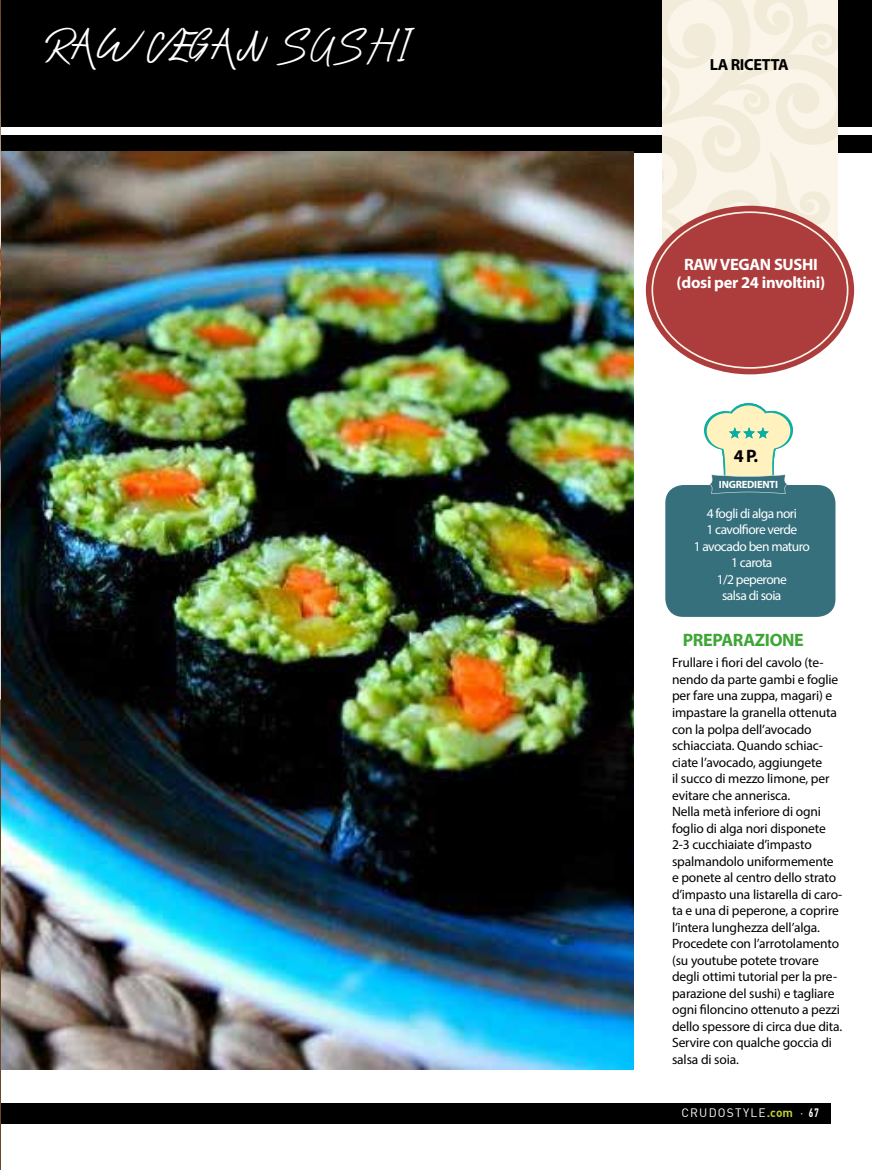
<style>
.page{position:relative;width:872px;height:1170px;background:#fff}
.page>*{position:absolute;margin:0;border:0;box-sizing:border-box;transform-origin:0 0}
.t1{font:30px "Silent Reaction";letter-spacing:.13em;color:#fff}
.t2{font:700 18px "Myriad Pro";color:#3fa535}
.t3{font:700 18px "Myriad Pro";color:#000}
.t4{font:700 16.5px/18px "Myriad Pro";letter-spacing:-.02em;color:#fff;text-align:center}
.t5{font:700 16.2px "Myriad Pro";letter-spacing:-.02em;color:#000}
.t6{font:13.5px/16.5px "Myriad Pro";letter-spacing:-.01em;color:#000}
.t7{font:13.5px/16.5px "Myriad Pro";letter-spacing:-.04em;color:#fff}
.t8{font:12px "DIN";letter-spacing:.1em;color:#fff}
.t9{font:700 10.5px "Myriad Pro";letter-spacing:-.02em;color:#fff}
.s1{font-family:"DIN Bold";color:#c2cd33}
.s2{font-family:"DIN Condensed";font-weight:700}
</style>
<div class="page">
<div style="left:0;top:0;width:872px;height:126px;background:#000"></div>
<div style="left:0;top:135px;width:872px;height:17px;background:#000"></div>
<svg style="left:651px;top:0;width:200px;height:369px;background:#d1a69e"></svg>
<div style="left:665px;top:485px;width:170px;height:132px;background:#36707d;border-radius:18px"></div>
<svg style="left:704px;top:403px;width:89px;height:91px"></svg>
<div style="left:0;top:1102px;width:830px;height:21px;background:#000"></div>
<img style="left:1px;top:151px;width:633px;height:918px">
<img style="left:0;top:0;width:1px;height:1169px">
<h1 class="t1" style="left:45px;top:28px;width:363px">RAW VEGAN SUSHI</h1>
<p class="t5" style="left:710px;top:54px;width:80px">LA RICETTA</p>
<p class="t7" style="left:693px;top:253px;width:120px">bacche - e lavorare fino a quando il composto</p>
<p class="t4" style="left:676px;top:255px;width:150px">RAW VEGAN SUSHI (DOSI PER 24 INVOLTINI)</p>
<h2 class="t3" style="left:733px;top:444px;width:26px">4 P.</h2>
<p class="t9" style="left:719px;top:477px;width:23px">INGREDIE</p>
<p class="t9" style="left:762px;top:477px;width:12px">NTI</p>
<p class="t7" style="left:693px;top:505px;width:118px;text-align:center">4 fogli di alga nori<br>1 cavolfiore verde<br>1 avocado ben maturo<br>1 carota<br>1/2 peperone<br>salsa di soia</p>
<h2 class="t2" style="left:682px;top:628px;width:21px">PREPARAZI</h2>
<h2 class="t2" style="left:769px;top:628px;width:34px">ONE</h2>
<p class="t6" style="left:672px;top:654px;width:172px">Frullare i fiori del cavolo (te&shy;nendo da parte gambi e foglie per fare una zuppa, magari) e impastare la granella ottenuta con la polpa dell’avocado schiacciata. Quando schiac&shy;ciate l’avocado, aggiungete<br>il succo di mezzo limone, per evitare che annerisca.<br>Nella metà inferiore di ogni foglio di alga nori disponete<br>2-3 cucchiaiate d’impasto spalmandolo uniformemente e ponete al centro dello strato d’impasto una listarella di caro&shy;ta e una di peperone, a coprire l’intera lunghezza dell’alga.<br>Procedete con l’arrotolamento (su youtube potete trovare degli ottimi tutorial per la pre&shy;parazione del sushi) e tagliare ogni filoncino ottenuto a pezzi dello spessore di circa due dita.<br>Servire con qualche goccia di salsa di soia.</p>
<p class="t8" style="left:681px;top:1105px;width:139px">CRUDOSTYLE<span class="s1">.com</span> · <span class="s2">67</span></p>
</div>
